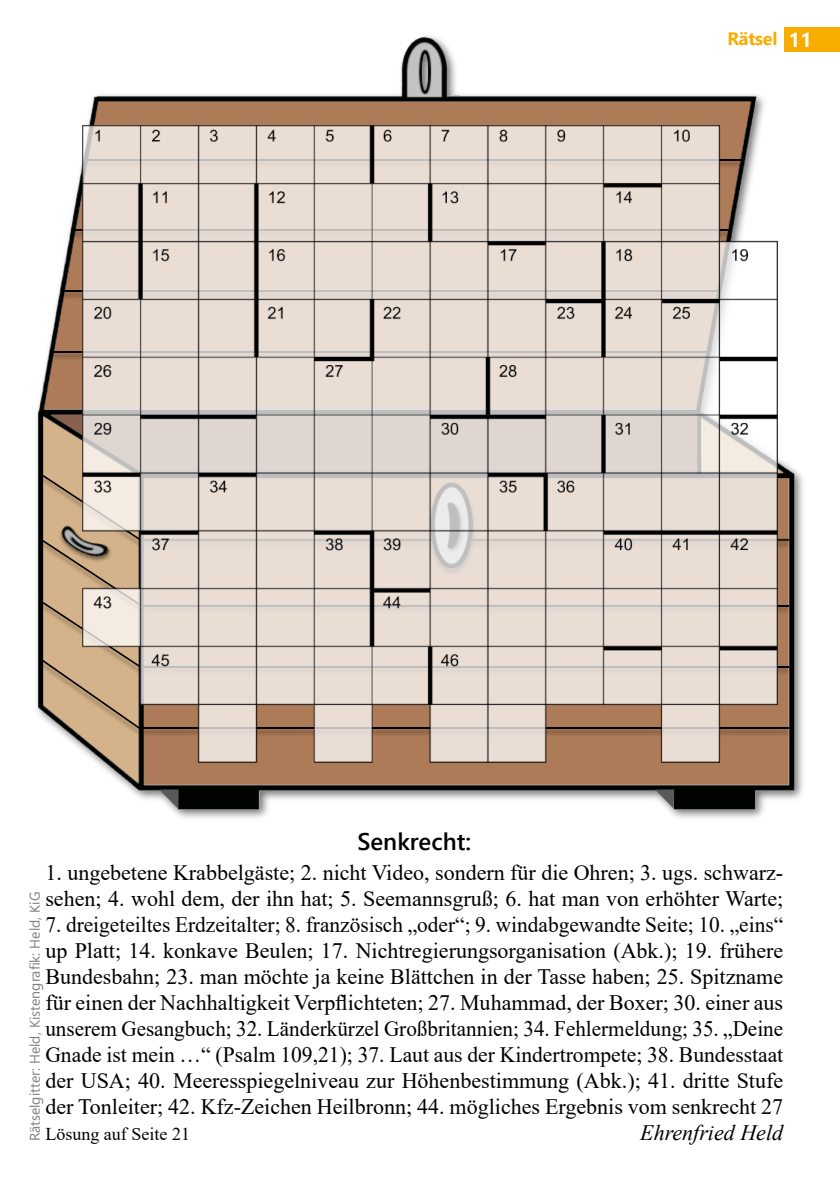
<style>
.page{position:relative;width:840px;height:1191px;background:#fff}
.page>*{position:absolute;margin:0;border:0;box-sizing:border-box;transform-origin:0 0}
.t1{font:600 24px "Segoe UI";color:#000}
.t2{font:22px/26px "Times New Roman";color:#000}
.t3{font:italic 22px "Times New Roman";color:#000}
.t4{font:18px "Times New Roman";color:#000}
.t5{font:700 18px "Segoe UI";letter-spacing:-.01em;color:#f9ac00}
.t6{font:14px "Segoe UI";color:#808080}
.s1{font-size:20px;color:#fff}
</style>
<div class="page">
<img style="left:36px;top:46px;width:769px;height:772px">
<img style="left:37px;top:95px;width:756px;height:714px">
<img style="left:776px;top:665px;width:16px;height:10px">
<hr style="left:143px;top:666px;width:645px;height:1px;background:#000">
<img style="left:776px;top:604px;width:16px;height:10px">
<hr style="left:143px;top:605px;width:645px;height:1px;background:#000">
<img style="left:776px;top:726px;width:16px;height:11px">
<hr style="left:143px;top:727px;width:645px;height:2px;background:#000">
<img style="left:59px;top:289px;width:24px;height:11px">
<hr style="left:63px;top:290px;width:654px;height:2px;background:#000">
<hr style="left:72px;top:229px;width:654px;height:2px;background:#000">
<img style="left:50px;top:351px;width:33px;height:10px">
<hr style="left:54px;top:352px;width:654px;height:1px;background:#000">
<img style="left:39px;top:475px;width:3px;height:65px">
<img style="left:39px;top:540px;width:3px;height:62px">
<img style="left:39px;top:602px;width:3px;height:57px">
<img style="left:38px;top:659px;width:45px;height:77px">
<svg style="left:42px;top:475px;width:41px;height:254px;background:#c1a37f"></svg>
<img style="left:776px;top:538px;width:16px;height:11px">
<svg style="left:654px;top:789px;width:19px;height:19px"></svg>
<svg style="left:159px;top:789px;width:19px;height:19px"></svg>
<img style="left:50px;top:510px;width:33px;height:55px">
<img style="left:401px;top:36px;width:46px;height:62px">
<div style="left:782px;top:27px;width:57px;height:24px;background:#f9ac00"></div>
<div style="left:721px;top:27px;width:61px;height:24px;background:#fff"></div>
<img style="left:83px;top:126px;width:693px;height:636px">
<p class="t5" style="left:727px;top:32px;width:86px">Rätsel <span class="s1">11</span></p>
<p class="t1" style="left:357px;top:832px;width:115px">Senkrecht:</p>
<p class="t2" style="left:45px;top:861px;width:739px">1. ungebetene Krabbelgäste; 2. nicht Video, sondern für die Ohren; 3. ugs. schwarz‐ sehen; 4. wohl dem, der ihn hat; 5. Seemannsgruß; 6. hat man von erhöhter Warte;</p>
<p class="t2" style="left:45px;top:913px;width:739px;text-align:justify">7. dreigeteiltes Erdzeitalter; 8. französisch „oder“; 9. windabgewandte Seite; 10. „eins“ up Platt; 14. konkave Beulen; 17. Nichtregierungsorganisation (Abk.); 19. frühere Bundesbahn; 23. man möchte ja keine Blättchen in der Tasse haben; 25. Spitzname für einen der Nachhaltigkeit Verpflichteten; 27. Muhammad, der Boxer; 30. einer aus unserem Gesangbuch; 32. Länderkürzel Großbritannien; 34. Fehlermeldung; 35. „Deine Gnade ist mein …“ (Psalm 109,21); 37. Laut aus der Kindertrompete; 38. Bundesstaat der USA; 40. Meeresspiegelniveau zur Höhenbestimmung (Abk.); 41. dritte Stufe der Tonleiter; 42. Kfz-Zeichen Heilbronn; 44. mögliches Ergebnis vom senkrecht 27</p>
<p class="t6" style="left:30px;top:1141px;width:251px;rotate:-90deg">Rätselgitter: Held, Kistengrafik: Held, KiG</p>
<p class="t4" style="left:45px;top:1127px;width:146px">Lösung auf Seite 21</p>
<p class="t3" style="left:640px;top:1124px;width:144px">Ehrenfried Held</p>
</div>
